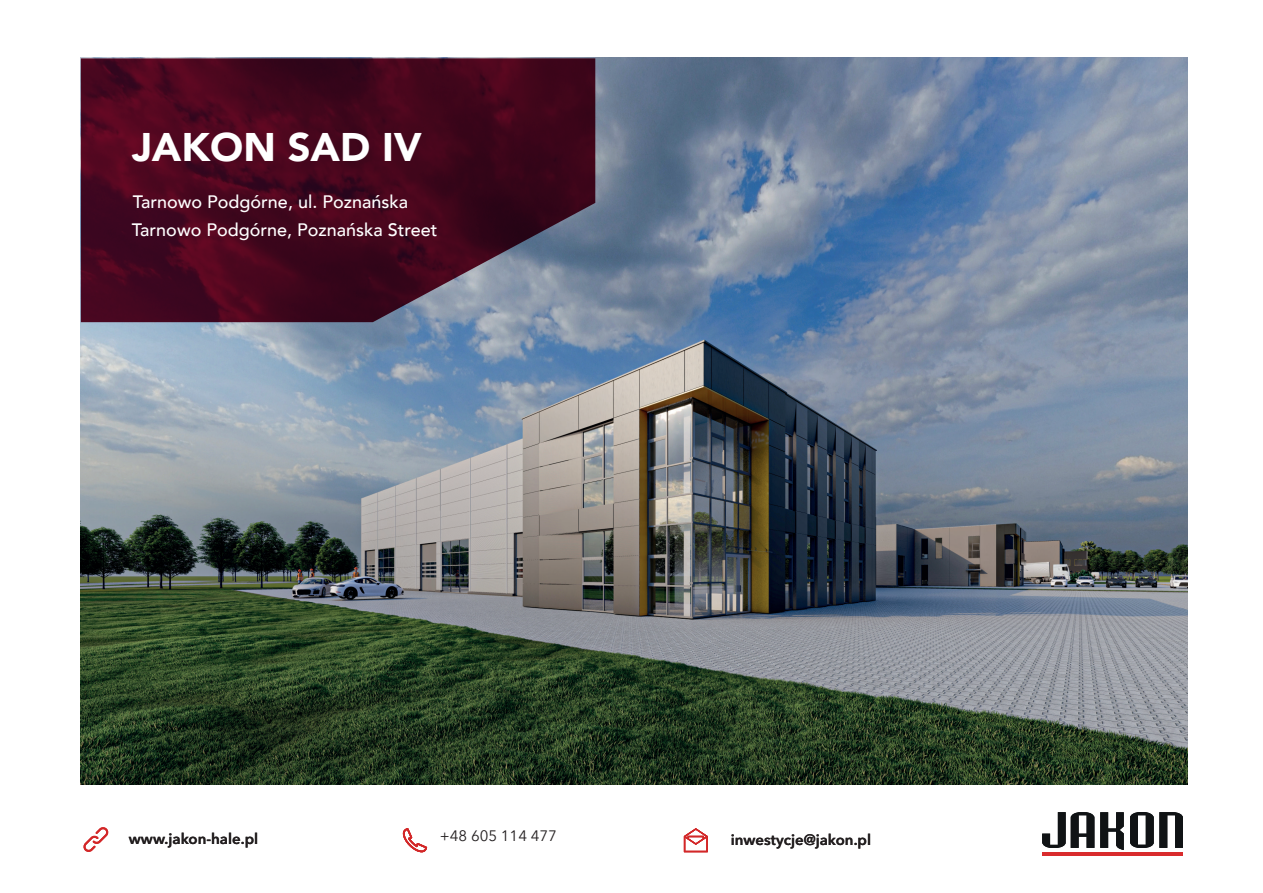
<style>
.page{position:relative;width:1263px;height:893px;background:#fff}
.page>*{position:absolute;margin:0;border:0;box-sizing:border-box;transform-origin:0 0}
.t1{font:900 39.9px "Avenir";color:#fff}
.t2{font:500 18px "Avenir";color:#fff}
.t3{font:600 15px "Avenir Next LT Pro";color:#231f20}
.t4{font:15px "Avenir Next LT Pro";color:#231f20}
</style>
<div class="page">
<img style="left:81px;top:57px;width:1107px;height:727px">
<svg style="left:81px;top:58px;width:514px;height:264px;background:#49132a"></svg>
<svg style="left:1042px;top:812px;width:141px;height:38px"></svg>
<hr style="left:1042px;top:852px;width:141px;height:3px;background:#d92b2d">
<svg style="left:83px;top:827px;width:26px;height:25px"></svg>
<svg style="left:403px;top:828px;width:24px;height:24px"></svg>
<svg style="left:684px;top:828px;width:24px;height:24px"></svg>
<h1 class="t1" style="left:132px;top:113px;width:291px">JAKON SAD IV</h1>
<p class="t2" style="left:133px;top:186px;width:277px">Tarnowo Podgórne, ul. Poznańska</p>
<p class="t2" style="left:132px;top:215px;width:307px">Tarnowo Podgórne, Poznańska Street</p>
<p class="t3" style="left:129px;top:830px;width:131px">www.jakon-hale.pl</p>
<p class="t4" style="left:440px;top:827px;width:118px">+48 605 114 477</p>
<p class="t3" style="left:731px;top:830px;width:142px">inwestycje@jakon.pl</p>
</div>
